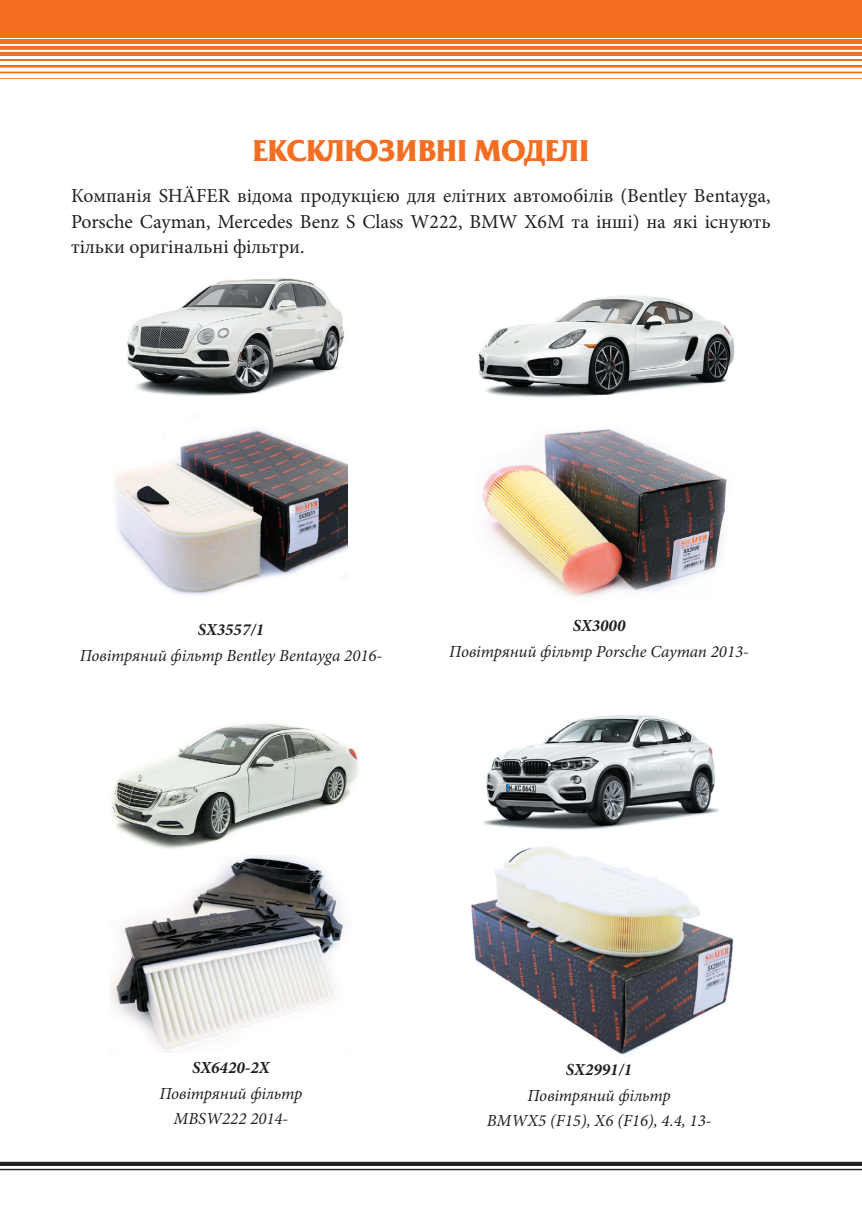
<style>
.page{position:relative;width:862px;height:1214px;background:#fff}
.page>*{position:absolute;margin:0;border:0;box-sizing:border-box;transform-origin:0 0}
.t1{font:700 29.6px "Friz Quadrata C";color:#f36e21}
.t2{font:19.8px/25.4px "Minion Pro";color:#231f20;text-align:justify}
.t3{font:italic 17px/25.4px "Minion Pro";letter-spacing:-.01em;color:#231f20;text-align:center}
.t4{font:italic 700 17px "Minion Pro";color:#231f20}
</style>
<div class="page">
<div style="left:0;top:0;width:862px;height:79px;background:#f36e21"></div>
<div style="left:0;top:73px;width:862px;height:5px;background:#fff"></div>
<div style="left:0;top:67px;width:862px;height:5px;background:#fff"></div>
<hr style="left:0;top:62px;width:862px;height:3px;background:#fff">
<hr style="left:0;top:56px;width:862px;height:2px;background:#fff">
<hr style="left:0;top:50px;width:862px;height:2px;background:#fff">
<hr style="left:0;top:44px;width:862px;height:1px;background:#fff">
<hr style="left:0;top:38px;width:862px;height:1px;background:#fff">
<svg style="left:0;top:1161px;width:862px;height:4px;fill:#231f20"></svg>
<hr style="left:0;top:1168px;width:862px;height:2px;background:#231f20">
<img style="left:111px;top:724px;width:248px;height:125px">
<img style="left:483px;top:715px;width:237px;height:115px">
<img style="left:471px;top:847px;width:263px;height:208px">
<img style="left:111px;top:855px;width:233px;height:197px">
<img style="left:482px;top:429px;width:245px;height:168px">
<img style="left:478px;top:295px;width:257px;height:103px">
<img style="left:127px;top:278px;width:217px;height:118px">
<img style="left:114px;top:429px;width:233px;height:166px">
<h1 class="t1" style="left:252px;top:133px;width:338px">Ексклюзивні моделі</h1>
<p class="t2" style="left:71px;top:183px;width:701px">Компанія SHÄFER відома продукцією для елітних автомобілів (Bentley Bentayga, Porsche Cayman, Mercedes Benz S Сlass W222, BMW X6M та інші) на які існують тільки оригінальні фільтри.</p>
<p class="t4" style="left:198px;top:617px;width:68px">SX3557/1</p>
<p class="t3" style="left:80px;top:642px;width:304px">Повітряний фільтр Bentley Bentayga 2016-</p>
<p class="t4" style="left:573px;top:613px;width:54px">SX3000</p>
<p class="t3" style="left:449px;top:638px;width:301px">Повітряний фільтр Porsche Cayman 2013-</p>
<p class="t4" style="left:192px;top:1055px;width:79px">SX6420-2X</p>
<p class="t3" style="left:159px;top:1080px;width:145px">Повітряний фільтр<br>MBSW222 2014-</p>
<p class="t4" style="left:566px;top:1057px;width:68px">SX2991/1</p>
<p class="t3" style="left:487px;top:1082px;width:226px">Повітряний фільтр<br>BMWX5 (F15), X6 (F16), 4.4, 13-</p>
</div>
